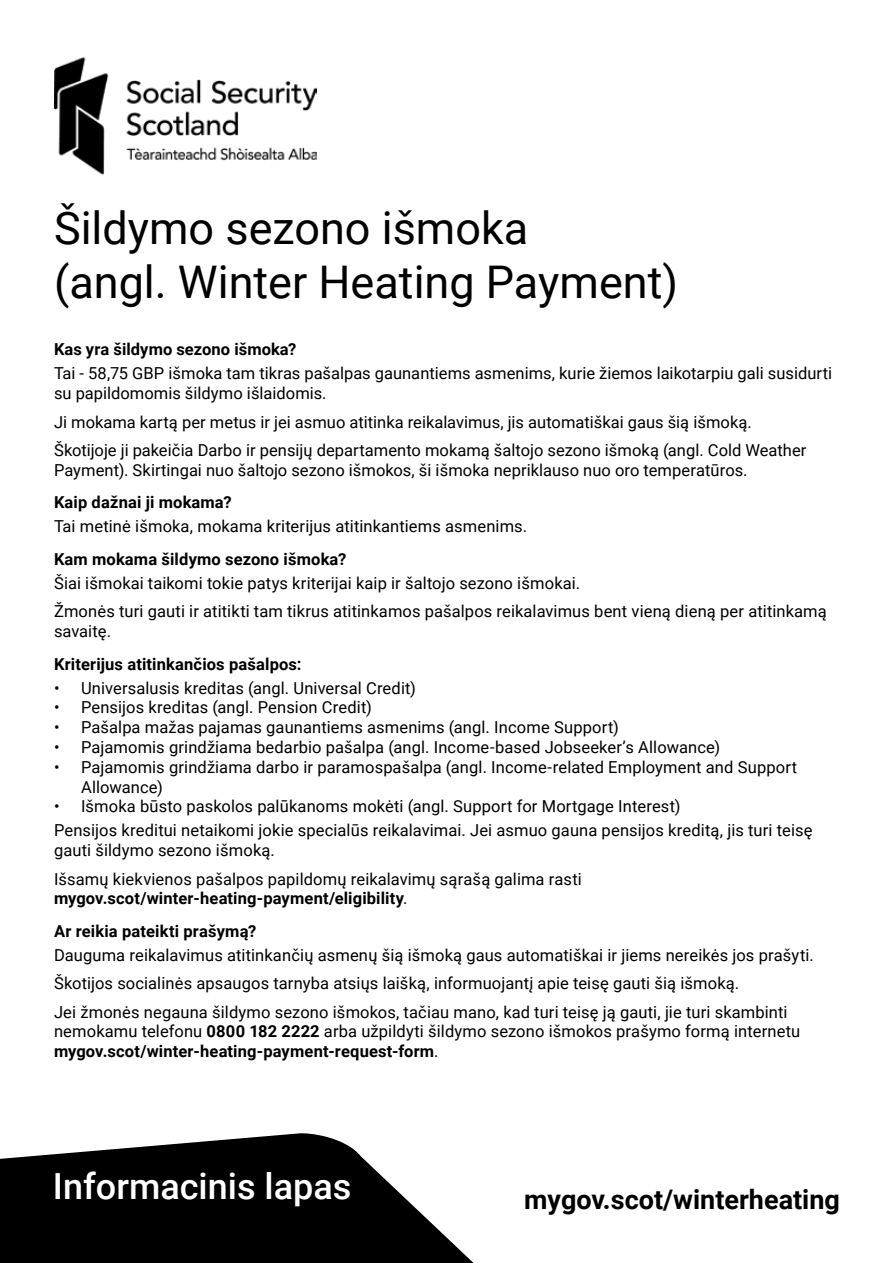
<style>
.page{position:relative;width:893px;height:1263px;background:#fff}
.page>*{position:absolute;margin:0;border:0;box-sizing:border-box;transform-origin:0 0}
.t1{font:45px/54px "Roboto";color:#000}
.t2{font:500 36px "Roboto";color:#fff}
.t3{font:700 27px "Roboto";color:#000}
.Body_text{font:16.5px/19.8px "Roboto";letter-spacing:.005em;color:#000}
.hd_15pt{font:16.5px/19.8px "Roboto";color:#000}
.Body_text-2{font:700 16.5px "Roboto";letter-spacing:.01em;color:#000}
.hd_15pt-2{font:700 16.5px "Roboto";letter-spacing:.005em;color:#000}
.s1{font-weight:700}
</style>
<div class="page">
<img style="left:54px;top:57px;width:262px;height:118px">
<svg style="left:0;top:1133px;width:474px;height:130px;fill:#000"></svg>
<p class="t1" style="left:54px;top:199px;width:626px">Šildymo sezono išmoka<br>(angl. Winter Heating Payment)</p>
<p class="hd_15pt-2" style="left:54px;top:338px;width:244px">Kas yra šildymo sezono išmoka?</p>
<p class="hd_15pt" style="left:54px;top:363px;width:779px">Tai - 58,75 GBP išmoka tam tikras pašalpas gaunantiems asmenims, kurie žiemos laikotarpiu gali susidurti su papildomomis šildymo išlaidomis.</p>
<p class="hd_15pt" style="left:54px;top:411px;width:699px">Ji mokama kartą per metus ir jei asmuo atitinka reikalavimus, jis automatiškai gaus šią išmoką.</p>
<p class="hd_15pt" style="left:54px;top:439px;width:754px">Škotijoje ji pakeičia Darbo ir pensijų departamento mokamą šaltojo sezono išmoką (angl. Cold Weather<br>Payment). Skirtingai nuo šaltojo sezono išmokos, ši išmoka nepriklauso nuo oro temperatūros.</p>
<p class="Body_text-2" style="left:54px;top:491px;width:179px">Kaip dažnai ji mokama?</p>
<p class="Body_text" style="left:54px;top:516px;width:475px">Tai metinė išmoka, mokama kriterijus atitinkantiems asmenims.</p>
<p class="Body_text-2" style="left:54px;top:547px;width:294px">Kam mokama šildymo sezono išmoka?</p>
<p class="Body_text" style="left:54px;top:572px;width:528px">Šiai išmokai taikomi tokie patys kriterijai kaip ir šaltojo sezono išmokai.</p>
<p class="Body_text" style="left:54px;top:601px;width:774px">Žmonės turi gauti ir atitikti tam tikrus atitinkamos pašalpos reikalavimus bent vieną dieną per atitinkamą savaitę.</p>
<p class="Body_text-2" style="left:54px;top:652px;width:249px">Kriterijus atitinkančios pašalpos:</p>
<p class="Body_text" style="left:54px;top:677px;width:363px">• Universalusis kreditas (angl. Universal Credit)</p>
<p class="Body_text" style="left:54px;top:697px;width:319px">• Pensijos kreditas (angl. Pension Credit)</p>
<p class="Body_text" style="left:54px;top:717px;width:566px">• Pašalpa mažas pajamas gaunantiems asmenims (angl. Income Support)</p>
<p class="Body_text" style="left:54px;top:737px;width:668px">• Pajamomis grindžiama bedarbio pašalpa (angl. Income-based Jobseeker’s Allowance)</p>
<p class="Body_text" style="left:81px;top:756px;width:718px;text-indent:-27px">• Pajamomis grindžiama darbo ir paramospašalpa (angl. Income-related Employment and Support<br>Allowance)</p>
<p class="Body_text" style="left:54px;top:796px;width:628px">• Išmoka būsto paskolos palūkanoms mokėti (angl. Support for Mortgage Interest)</p>
<p class="Body_text" style="left:54px;top:820px;width:760px">Pensijos kreditui netaikomi jokie specialūs reikalavimai. Jei asmuo gauna pensijos kreditą, jis turi teisę gauti šildymo sezono išmoką.</p>
<p class="Body_text" style="left:54px;top:868px;width:529px">Išsamų kiekvienos pašalpos papildomų reikalavimų sąrašą galima rasti <span class="s1">mygov.scot/winter-heating-payment/eligibility</span>.</p>
<p class="Body_text-2" style="left:54px;top:919px;width:204px">Ar reikia pateikti prašymą?</p>
<p class="Body_text" style="left:54px;top:944px;width:761px">Dauguma reikalavimus atitinkančių asmenų šią išmoką gaus automatiškai ir jiems nereikės jos prašyti.</p>
<p class="Body_text" style="left:54px;top:973px;width:687px">Škotijos socialinės apsaugos tarnyba atsiųs laišką, informuojantį apie teisę gauti šią išmoką.</p>
<p class="Body_text" style="left:54px;top:1001px;width:748px">Jei žmonės negauna šildymo sezono išmokos, tačiau mano, kad turi teisę ją gauti, jie turi skambinti nemokamu telefonu <span class="s1">0800 182 2222</span> arba užpildyti šildymo sezono išmokos prašymo formą internetu <span class="s1">mygov.scot/winter-heating-payment-request-form</span>.</p>
<p class="t2" style="left:53px;top:1160px;width:300px">Informacinis lapas</p>
<h3 class="t3" style="left:524px;top:1181px;width:317px">mygov.scot/winterheating</h3>
</div>
